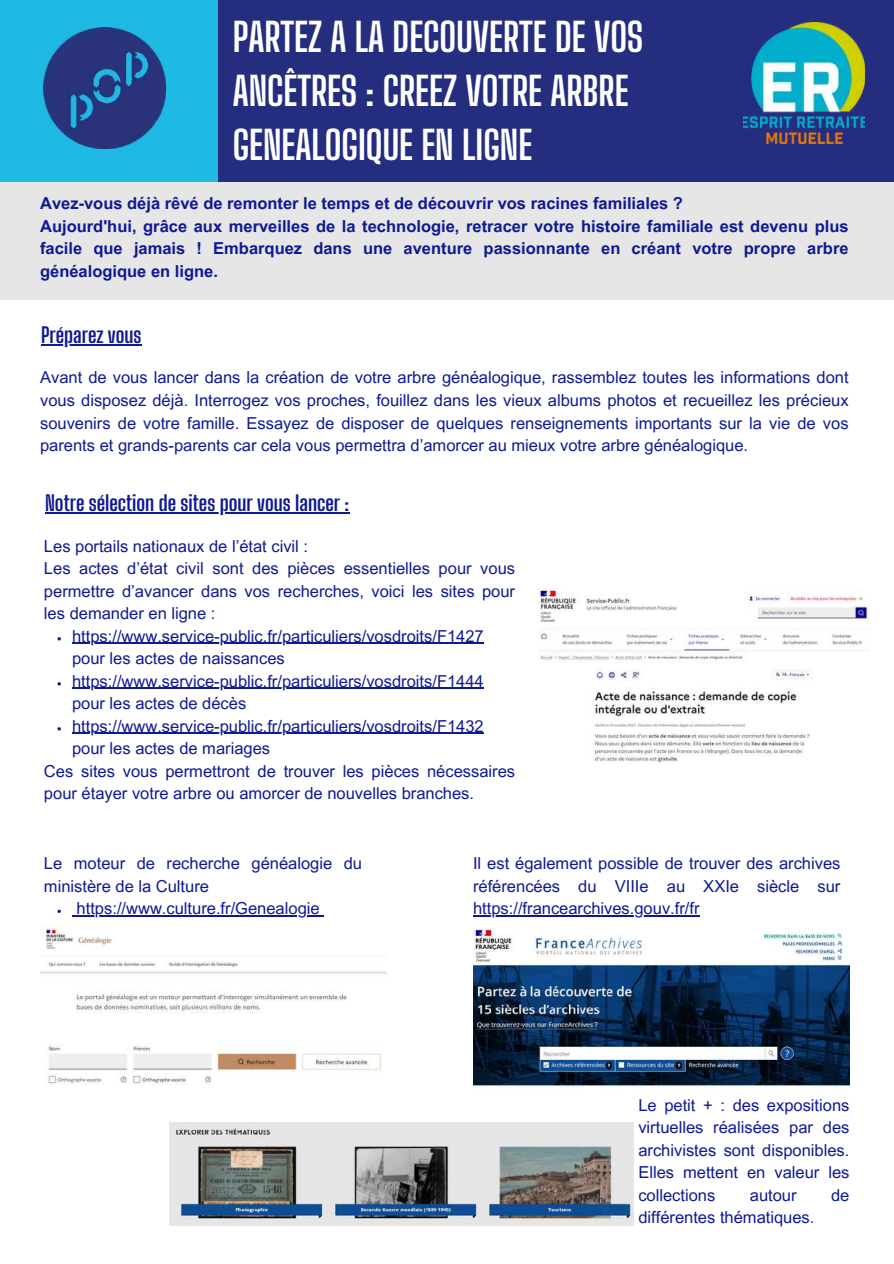
<style>
.page{position:relative;width:894px;height:1264px;background:#fff}
.page>*{position:absolute;margin:0;border:0;box-sizing:border-box;transform-origin:0 0}
.t1{font:700 39.15px/54px "Big Shoulders Display";color:#fff}
.t2{font:700 20.85px "Big Shoulders Display";color:#0e1993}
.t3{font:16.5px/22.5px "Arial MT Pro";color:#0e1993;text-align:justify}
.t4{font:700 16.5px/22.5px "Arial MT Pro";color:#0e1993}
</style>
<div class="page">
<div style="left:0;top:0;width:280px;height:182px;background:#1fbae3"></div>
<div style="left:218px;top:0;width:675px;height:182px;background:#252d7f"></div>
<img style="left:44px;top:27px;width:121px;height:121px">
<div style="left:0;top:182px;width:893px;height:118px;background:#e7e6e6"></div>
<img style="left:743px;top:23px;width:121px;height:120px">
<img style="left:539px;top:588px;width:330px;height:175px">
<img style="left:40px;top:925px;width:347px;height:159px">
<img style="left:473px;top:928px;width:375px;height:159px">
<img style="left:170px;top:1122px;width:463px;height:103px">
<hr style="left:41px;top:344px;width:100px;height:1px;background:#0e1993">
<hr style="left:45px;top:512px;width:304px;height:1px;background:#0e1993">
<svg style="left:57px;top:637px;width:4px;height:3px"></svg>
<hr style="left:72px;top:642px;width:411px;height:2px;background:#0e1993">
<svg style="left:57px;top:682px;width:4px;height:3px"></svg>
<hr style="left:72px;top:687px;width:411px;height:2px;background:#0e1993">
<svg style="left:57px;top:727px;width:4px;height:3px"></svg>
<hr style="left:72px;top:732px;width:411px;height:2px;background:#0e1993">
<svg style="left:57px;top:909px;width:4px;height:4px"></svg>
<hr style="left:77px;top:915px;width:242px;height:1px;background:#0e1993">
<hr style="left:473px;top:915px;width:226px;height:1px;background:#0e1993">
<h1 class="t1" style="left:233px;top:9px;width:412px">PARTEZ A LA DECOUVERTE DE VOS<br>ANCÊTRES : CREEZ VOTRE ARBRE<br>GENEALOGIQUE EN LIGNE</h1>
<p class="t4" style="left:40px;top:194px;width:809px">Avez-vous déjà rêvé de remonter le temps et de découvrir vos racines familiales ?<br>Aujourd'hui, grâce aux merveilles de la technologie, retracer votre histoire familiale est devenu plus facile que jamais ! Embarquez dans une aventure passionnante en créant votre propre arbre généalogique en ligne.</p>
<p class="t2" style="left:41px;top:323px;width:102px">Préparez vous</p>
<p class="t3" style="left:40px;top:368px;width:809px">Avant de vous lancer dans la création de votre arbre généalogique, rassemblez toutes les informations dont vous disposez déjà. Interrogez vos proches, fouillez dans les vieux albums photos et recueillez les précieux souvenirs de votre famille. Essayez de disposer de quelques renseignements importants sur la vie de vos parents et grands-parents car cela vous permettra d’amorcer au mieux votre arbre généalogique.</p>
<p class="t2" style="left:45px;top:491px;width:305px">Notre sélection de sites pour vous lancer :</p>
<p class="t3" style="left:44px;top:536px;width:265px">Les portails nationaux de l’état civil :</p>
<p class="t3" style="left:44px;top:559px;width:472px">Les actes d’état civil sont des pièces essentielles pour vous</p>
<p class="t3" style="left:44px;top:581px;width:472px">permettre d’avancer dans vos recherches, voici les sites pour</p>
<p class="t3" style="left:44px;top:604px;width:173px">les demander en ligne :</p>
<p class="t3" style="left:72px;top:626px;width:413px">https://www.service-public.fr/particuliers/vosdroits/F1427</p>
<p class="t3" style="left:72px;top:649px;width:214px">pour les actes de naissances</p>
<p class="t3" style="left:72px;top:671px;width:413px">https://www.service-public.fr/particuliers/vosdroits/F1444</p>
<p class="t3" style="left:72px;top:694px;width:176px">pour les actes de décès</p>
<p class="t3" style="left:72px;top:716px;width:413px">https://www.service-public.fr/particuliers/vosdroits/F1432</p>
<p class="t3" style="left:72px;top:739px;width:199px">pour les actes de mariages</p>
<p class="t3" style="left:44px;top:761px;width:472px">Ces sites vous permettront de trouver les pièces nécessaires</p>
<p class="t3" style="left:44px;top:784px;width:431px">pour étayer votre arbre ou amorcer de nouvelles branches.</p>
<p class="t3" style="left:44px;top:854px;width:319px">Le moteur de recherche généalogie du</p>
<p class="t3" style="left:44px;top:876px;width:166px">ministère de la Culture</p>
<p class="t3" style="left:77px;top:899px;width:244px">https://www.culture.fr/Genealogie</p>
<p class="t3" style="left:473px;top:854px;width:369px">Il est également possible de trouver des archives référencées du VIIIe au XXIe siècle sur https://francearchives.gouv.fr/fr</p>
<p class="t3" style="left:638px;top:1095px;width:212px">Le petit + : des expositions virtuelles réalisées par des archivistes sont disponibles.<br>Elles mettent en valeur les collections</p>
<p class="t3" style="left:749px;top:1185px;width:48px">autour</p>
<p class="t3" style="left:830px;top:1185px;width:20px">de</p>
<p class="t3" style="left:638px;top:1208px;width:177px">différentes thématiques.</p>
</div>
